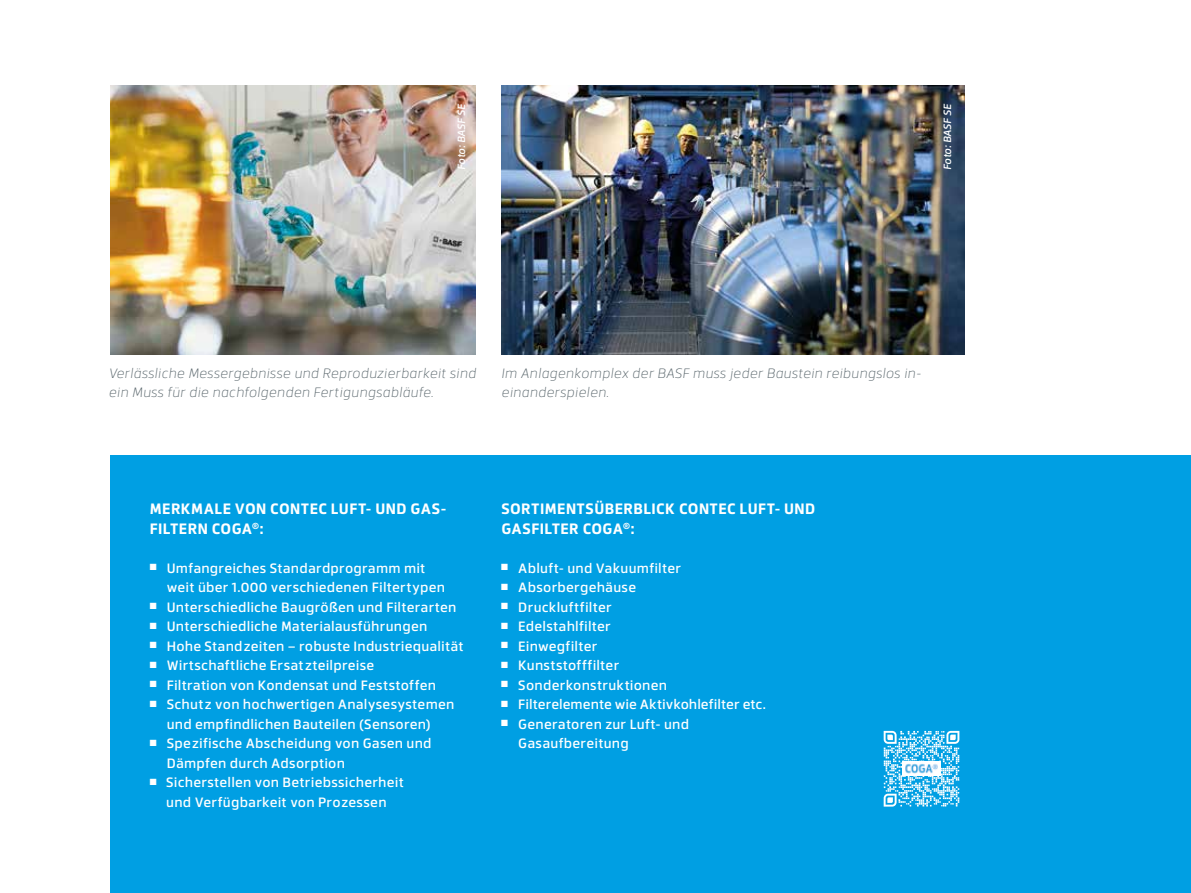
<style>
.page{position:relative;width:1191px;height:893px;background:#fff}
.page>*{position:absolute;margin:0;border:0;box-sizing:border-box;transform-origin:0 0}
.t1{font:700 15px/19.5px "Facto";letter-spacing:.025em;color:#fff}
.t2{font:500 13.5px/19.5px "Facto";letter-spacing:.015em;color:#fff}
.t3{font:italic 300 13.5px/19.5px "Facto";color:#566369}
.t4{font:italic 500 10.5px "Facto";letter-spacing:-.02em;color:#fff}
</style>
<div class="page">
<img style="left:501px;top:85px;width:463px;height:270px">
<img style="left:111px;top:85px;width:365px;height:270px">
<div style="left:111px;top:456px;width:1080px;height:437px;background:#009fe3"></div>
<svg style="left:883px;top:731px;width:76px;height:76px"></svg>
<img style="left:902px;top:762px;width:39px;height:14px">
<p class="t4" style="left:453px;top:170px;width:68px;rotate:-90deg">Foto: BASF SE</p>
<p class="t4" style="left:939px;top:170px;width:68px;rotate:-90deg">Foto: BASF SE</p>
<p class="t3" style="left:108px;top:362px;width:369px">Verlässliche Messergebnisse und Reproduzierbarkeit sind ein Muss für die nachfolgenden Fertigungsabläufe.</p>
<p class="t3" style="left:501px;top:362px;width:421px">Im Anlagenkomplex der BASF muss jeder Baustein reibungslos in&shy;einanderspielen.</p>
<p class="t1" style="left:150px;top:498px;width:296px">MERKMALE VON CONTEC LUFT- UND GAS-<br>FILTERN COGA<sup>®</sup>:</p>
<p class="t2" style="left:167px;top:557px;width:280px;text-indent:-17px">■ Umfangreiches Standardprogramm mit weit über 1.000 verschiedenen Filtertypen</p>
<p class="t2" style="left:150px;top:596px;width:308px">■ Unterschiedliche Baugrößen und Filterarten</p>
<p class="t2" style="left:150px;top:616px;width:279px">■ Unterschiedliche Materialausführungen</p>
<p class="t2" style="left:150px;top:635px;width:316px">■ Hohe Standzeiten – robuste Industriequalität</p>
<p class="t2" style="left:150px;top:655px;width:226px">■ Wirtschaftliche Ersatzteilpreise</p>
<p class="t2" style="left:150px;top:674px;width:288px">■ Filtration von Kondensat und Feststoffen</p>
<p class="t2" style="left:150px;top:694px;width:306px;text-align:center">■ Schutz von hochwertigen Analysesystemen und empfindlichen Bauteilen (Sensoren)</p>
<p class="t2" style="left:167px;top:733px;width:266px;text-indent:-17px">■ Spezifische Abscheidung von Gasen und<br>Dämpfen durch Adsorption</p>
<p class="t2" style="left:150px;top:772px;width:256px;text-align:right">■ Sicherstellen von Betriebssicherheit und Verfügbarkeit von Prozessen¬¬</p>
<p class="t1" style="left:501px;top:498px;width:315px">SORTIMENTSÜBERBLICK CONTEC LUFT- UND<br>GASFILTER COGA<sup>®</sup>:</p>
<p class="t2" style="left:501px;top:557px;width:181px">■ Abluft- und Vakuumfilter</p>
<p class="t2" style="left:501px;top:577px;width:136px">■ Absorbergehäuse</p>
<p class="t2" style="left:501px;top:596px;width:112px">■ Druckluftfilter</p>
<p class="t2" style="left:501px;top:616px;width:111px">■ Edelstahlfilter</p>
<p class="t2" style="left:501px;top:635px;width:98px">■ Einwegfilter</p>
<p class="t2" style="left:501px;top:655px;width:120px">■ Kunststofffilter</p>
<p class="t2" style="left:501px;top:674px;width:167px">■ Sonderkonstruktionen</p>
<p class="t2" style="left:501px;top:694px;width:266px">■ Filterelemente wie Aktivkohlefilter etc.</p>
<p class="t2" style="left:518px;top:713px;width:172px;text-indent:-17px">■ Generatoren zur Luft- und<br>Gasaufbereitung</p>
</div>
